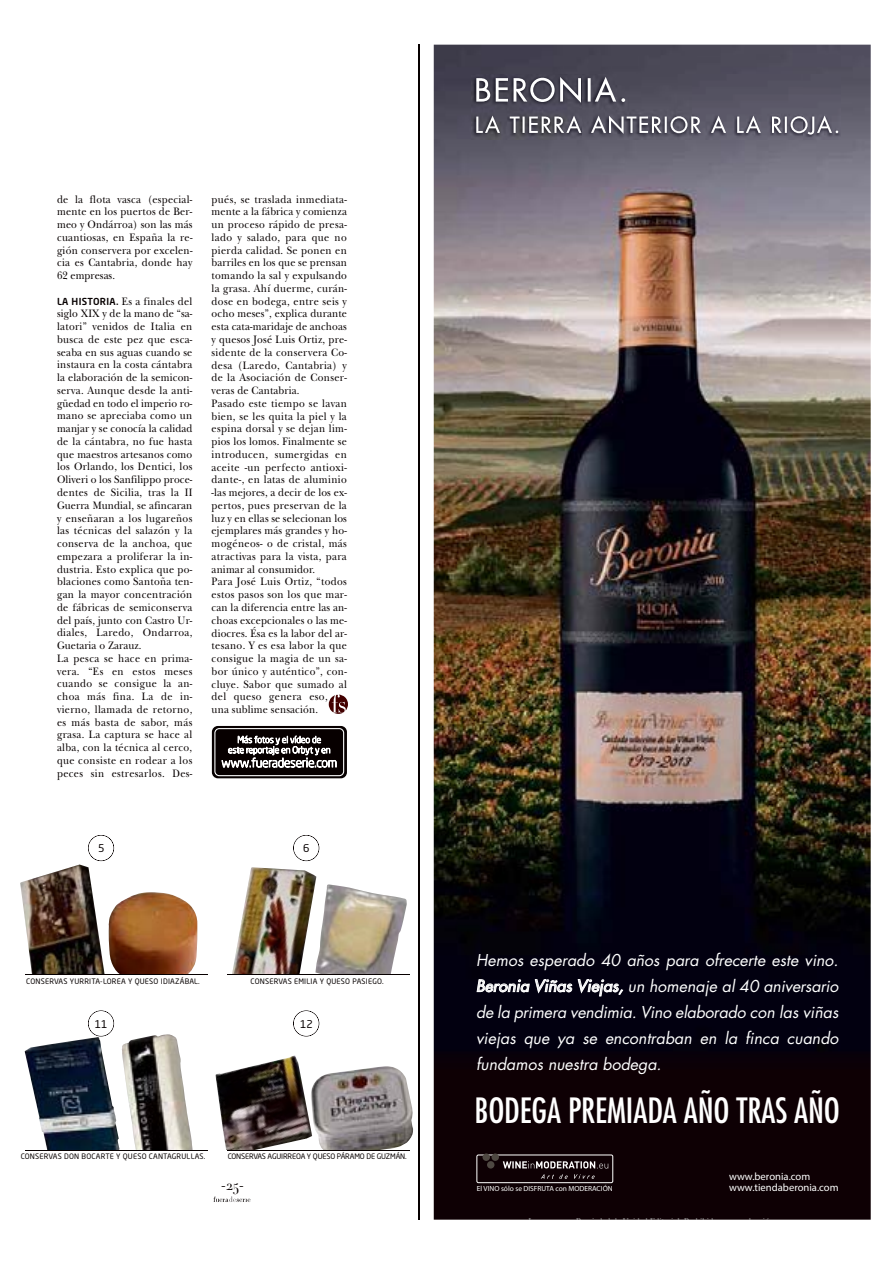
<style>
.page{position:relative;width:893px;height:1263px;background:#fff}
.page>*{position:absolute;margin:0;border:0;box-sizing:border-box;transform-origin:0 0}
.t1{font:condensed 33.9px "Futura";letter-spacing:-.005em;color:#fff}
.t2{font:italic 15.9px/26.1px "Futura";color:#fff;text-align:justify}
.t3{font:14.85px "Didot HTF L16 Light";color:#070000}
.t4{font:11.25px/12.8px "New Baskerville Std";letter-spacing:.03em;color:#070000;scale:.91 1}
.t5{font:10.65px "Myriad Pro";color:#fff}
.t6{font:10.65px "Neo Sans Std";color:#070000}
.t7{font:7.5px "Neo Sans Std";letter-spacing:.03em;color:#070000}
.t8{font:7.5px "Neo Sans Std";letter-spacing:-.02em;color:#070000}
.t9{font:7.35px "Myriad Pro";letter-spacing:-.005em;color:#fff}
.s1{font-family:"Neo Sans Std";font-weight:500;font-size:9.6px}
.s2{font-style:inherit}
</style>
<div class="page">
<img style="left:122px;top:1034px;width:71px;height:116px">
<img style="left:25px;top:1037px;width:95px;height:113px">
<img style="left:20px;top:864px;width:85px;height:110px">
<img style="left:232px;top:867px;width:84px;height:107px">
<img style="left:315px;top:884px;width:92px;height:90px">
<img style="left:215px;top:1055px;width:94px;height:95px">
<img style="left:309px;top:1066px;width:105px;height:85px">
<img style="left:108px;top:892px;width:89px;height:82px">
<svg style="left:212px;top:726px;width:135px;height:52px"></svg>
<svg style="left:214px;top:728px;width:130px;height:48px;background:#494444"></svg>
<hr style="left:418px;top:45px;width:1px;height:1175px;background:#070000">
<hr style="left:25px;top:1150px;width:182px;height:1px;background:#070000">
<hr style="left:227px;top:1150px;width:182px;height:1px;background:#070000">
<svg style="left:293px;top:1010px;width:26px;height:26px"></svg>
<svg style="left:88px;top:1010px;width:26px;height:26px"></svg>
<hr style="left:25px;top:974px;width:182px;height:1px;background:#070000">
<hr style="left:227px;top:974px;width:182px;height:1px;background:#070000">
<svg style="left:293px;top:835px;width:26px;height:26px"></svg>
<svg style="left:88px;top:835px;width:26px;height:26px"></svg>
<svg style="left:213px;top:1196px;width:37px;height:6px"></svg>
<img style="left:434px;top:45px;width:437px;height:1175px">
<img style="left:471px;top:74px;width:370px;height:65px">
<svg style="left:476px;top:78px;width:14px;height:24px"></svg>
<svg style="left:496px;top:78px;width:12px;height:24px"></svg>
<svg style="left:514px;top:77px;width:111px;height:26px"></svg>
<svg style="left:476px;top:116px;width:24px;height:17px"></svg>
<svg style="left:510px;top:116px;width:71px;height:17px"></svg>
<svg style="left:591px;top:116px;width:110px;height:18px"></svg>
<svg style="left:711px;top:116px;width:15px;height:17px"></svg>
<svg style="left:737px;top:116px;width:24px;height:17px"></svg>
<svg style="left:772px;top:116px;width:66px;height:19px"></svg>
<div style="left:477px;top:1155px;width:136px;height:28px;border:1px solid #fff;border-radius:2px"></div>
<svg style="left:503px;top:1161px;width:105px;height:7px"></svg>
<svg style="left:541px;top:1174px;width:27px;height:5px"></svg>
<svg style="left:574px;top:1174px;width:21px;height:5px"></svg>
<div style="left:482px;top:1153px;width:8px;height:8px;background:#4e4842;border-radius:50%"></div>
<div style="left:491px;top:1153px;width:8px;height:8px;background:#4e4842;border-radius:50%"></div>
<div style="left:487px;top:1161px;width:7px;height:7px;background:#4e4842;border-radius:50%"></div>
<svg style="left:476px;top:979px;width:147px;height:17px;background:#4c4b56"></svg>
<svg style="left:329px;top:695px;width:19px;height:19px"></svg>
<p class="t4" style="left:57px;top:193px;width:150px;text-align:justify">de la flota vasca (especial&shy;mente en los puertos de Ber&shy;meo y Ondárroa) son las más cuantiosas, en España la re&shy;gión conservera por excelen&shy;cia es Cantabria, donde hay 62 empresas.</p>
<p class="t4" style="left:57px;top:295px;width:150px"><span class="s1">LA HISTORIA.</span> Es a finales del siglo XIX y de la mano de “sa&shy;latori” venidos de Italia en busca de este pez que esca&shy;seaba en sus aguas cuando se instaura en la costa cántabra la elaboración de la semicon&shy;serva. Aunque desde la anti&shy;güedad en todo el imperio ro&shy;mano se apreciaba como un manjar y se conocía la calidad de la cántabra, no fue hasta que maestros artesanos como los Orlando, los Dentici, los<br>Oliveri o los Sanfilippo proce&shy;dentes de Sicilia, tras la II<br>Guerra Mundial, se afincaran y enseñaran a los lugareños las técnicas del salazón y la conserva de la anchoa, que empezara a proliferar la in&shy;dustria. Esto explica que po&shy;blaciones como Santoña ten&shy;gan la mayor concentración de fábricas de semiconserva del país, junto con Castro Ur&shy;diales, Laredo, Ondarroa,<br>Guetaria o Zarauz.<br>La pesca se hace en prima&shy;vera. “Es en estos meses cuando se consigue la an&shy;choa más fina. La de in&shy;vierno, llamada de retorno, es más basta de sabor, más grasa. La captura se hace al alba, con la técnica al cerco, que consiste en rodear a los peces sin estresarlos. Des-</p>
<p class="t4" style="left:212px;top:193px;width:150px">pués, se traslada inmediata&shy;mente a la fábrica y comienza un proceso rápido de presa&shy;lado y salado, para que no pierda calidad. Se ponen en barriles en los que se prensan tomando la sal y expulsando la grasa. Ahí duerme, curán&shy;dose en bodega, entre seis y ocho meses”, explica durante esta cata-maridaje de anchoas y quesos José Luis Ortiz, pre&shy;sidente de la conservera Co&shy;desa (Laredo, Cantabria) y de la Asociación de Conser&shy;veras de Cantabria.<br>Pasado este tiempo se lavan bien, se les quita la piel y la espina dorsal y se dejan lim&shy;pios los lomos. Finalmente se introducen, sumergidas en aceite -un perfecto antioxi&shy;dante-, en latas de aluminio -las mejores, a decir de los ex&shy;pertos, pues preservan de la luz y en ellas se selecionan los ejemplares más grandes y ho&shy;mogéneos- o de cristal, más atractivas para la vista, para animar al consumidor.<br>Para José Luis Ortiz, “todos estos pasos son los que mar&shy;can la diferencia entre las an&shy;choas excepcionales o las me&shy;diocres. Ésa es la labor del ar&shy;tesano. Y es esa labor la que consigue la magia de un sa&shy;bor único y auténtico”, con&shy;cluye. Sabor que sumado al del queso genera eso, una sublime sensación.</p>
<p class="t6" style="left:98px;top:842px;width:8px">5</p>
<p class="t6" style="left:303px;top:842px;width:8px">6</p>
<p class="t7" style="left:26px;top:976px;width:175px">CONSERVAS YURRITA-LOREA Y QUESO IDIAZÁBAL.</p>
<p class="t7" style="left:251px;top:976px;width:135px">CONSERVAS EMILIA Y QUESO PASIEGO.</p>
<p class="t6" style="left:95px;top:1017px;width:14px">11</p>
<p class="t6" style="left:300px;top:1017px;width:14px">12</p>
<p class="t7" style="left:21px;top:1152px;width:186px">CONSERVAS DON BOCARTE Y QUESO CANTAGRULLAS.</p>
<p class="t8" style="left:228px;top:1152px;width:181px">CONSERVAS AGUIRREOA Y QUESO PÁRAMO DE GUZMÁN.</p>
<p class="t3" style="left:221px;top:1176px;width:24px">-25-</p>
<p class="t2" style="left:476px;top:946px;width:364px">Hemos esperado 40 años para ofrecerte este vino.<br><span class="s2">Beronia Viñas Viejas,</span> un homenaje al 40 aniversario de la primera vendimia. Vino elaborado con las viñas viejas que ya se encontraban en la finca cuando fundamos nuestra bodega.</p>
<p class="t1" style="left:475px;top:1089px;width:367px">BODEGA PREMIADA AÑO TRAS AÑO</p>
<p class="t5" style="left:729px;top:1170px;width:83px">www.beronia.com</p>
<p class="t9" style="left:477px;top:1184px;width:137px">El VINO sólo se DISFRUTA con MODERACIÓN</p>
<p class="t5" style="left:729px;top:1181px;width:111px">www.tiendaberonia.com</p>
</div>
